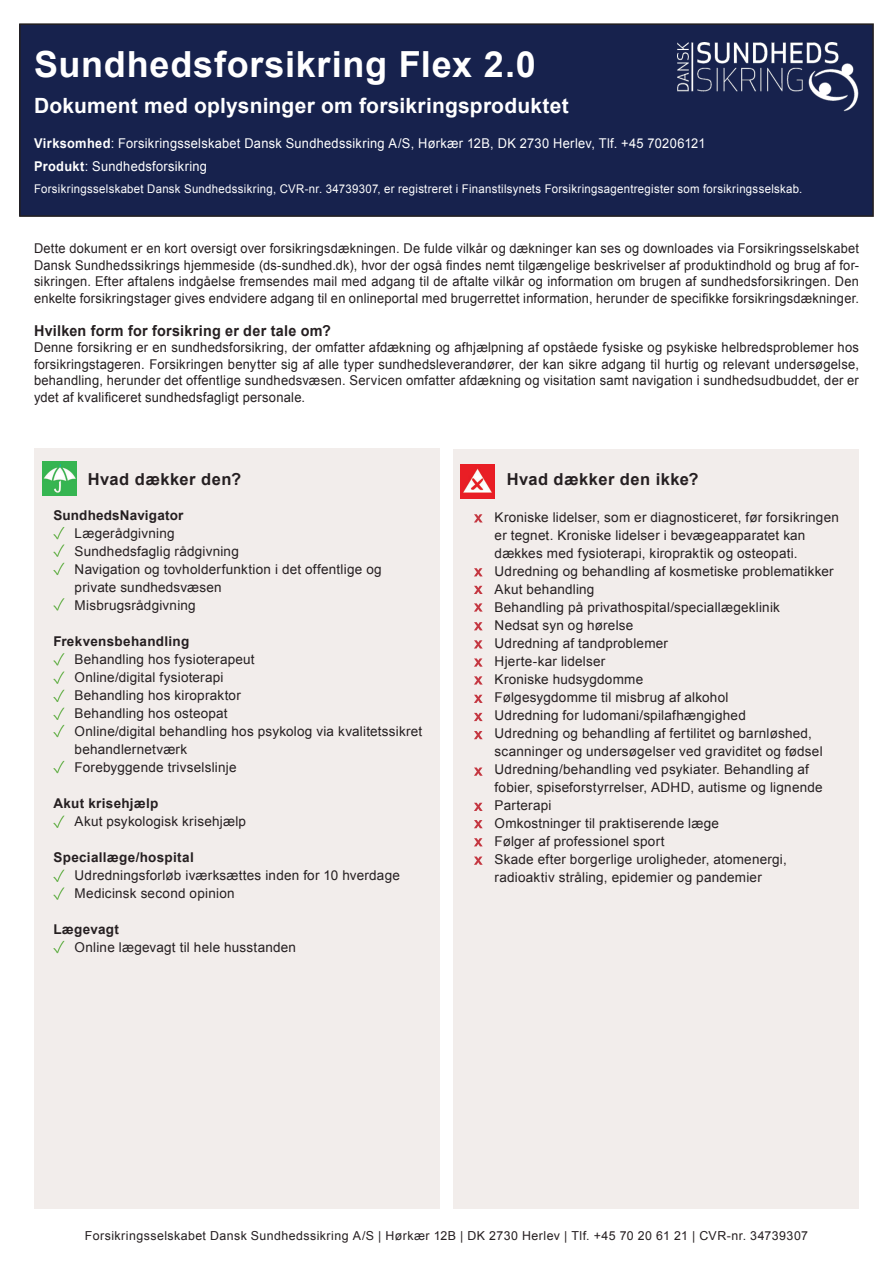
<style>
.page{position:relative;width:893px;height:1263px;background:#fff}
.page>*{position:absolute;margin:0;border:0;box-sizing:border-box;transform-origin:0 0}
.t1{font:700 36px "Arial";letter-spacing:.02em;color:#fff}
.t2{font:700 21px "Arial";letter-spacing:.01em;color:#fff}
.t3{font:700 16.5px "Arial";letter-spacing:.03em;color:#251f21}
.t4{font:700 15px "Arial";letter-spacing:.02em;color:#251f21;scale:.96 1}
.t5{font:13.5px/18px "Arial";letter-spacing:.015em;color:#251f21}
.t6{font:13.5px/16.5px "Arial";letter-spacing:.015em;color:#251f21;text-align:justify;scale:.95 1}
.t7{font:13.5px/16.5px "Arial";letter-spacing:.015em;color:#251f21;text-align:justify;scale:.96 1}
.t8{font:13.5px/22.5px "Arial";letter-spacing:.02em;color:#fff;scale:.95 1}
.t9{font:700 13.5px "Arial";letter-spacing:.02em;color:#251f21}
.t10{font:12.3px "Arial";letter-spacing:.035em;color:#251f21}
.t11{font:12px "Arial";letter-spacing:.025em;color:#fff;scale:.95 1}
.s1{font-weight:700}
</style>
<div class="page">
<div style="left:20px;top:24px;width:853px;height:192px;background:#17224d"></div>
<div style="left:19px;top:23px;width:855px;height:194px;border:2px solid #231f20"></div>
<div style="left:34px;top:449px;width:406px;height:760px;background:#f2edeb"></div>
<img style="left:43px;top:461px;width:34px;height:34px">
<svg style="left:53px;top:527px;width:11px;height:30px"></svg>
<svg style="left:53px;top:563px;width:11px;height:12px"></svg>
<svg style="left:53px;top:598px;width:11px;height:12px"></svg>
<svg style="left:53px;top:653px;width:11px;height:12px"></svg>
<svg style="left:53px;top:671px;width:11px;height:13px"></svg>
<svg style="left:53px;top:690px;width:11px;height:12px"></svg>
<svg style="left:53px;top:708px;width:11px;height:29px"></svg>
<svg style="left:53px;top:761px;width:11px;height:12px"></svg>
<svg style="left:53px;top:815px;width:11px;height:13px"></svg>
<svg style="left:53px;top:869px;width:11px;height:31px"></svg>
<svg style="left:53px;top:941px;width:11px;height:12px"></svg>
<div style="left:453px;top:449px;width:406px;height:760px;background:#f2edeb"></div>
<img style="left:461px;top:464px;width:34px;height:34px">
<svg style="left:474px;top:514px;width:9px;height:8px"></svg>
<svg style="left:474px;top:568px;width:9px;height:8px"></svg>
<svg style="left:474px;top:695px;width:9px;height:8px"></svg>
<svg style="left:474px;top:767px;width:9px;height:9px"></svg>
<svg style="left:474px;top:856px;width:9px;height:9px"></svg>
<svg style="left:474px;top:713px;width:9px;height:8px"></svg>
<svg style="left:474px;top:658px;width:9px;height:9px"></svg>
<svg style="left:474px;top:676px;width:9px;height:8px"></svg>
<svg style="left:474px;top:838px;width:9px;height:8px"></svg>
<svg style="left:474px;top:586px;width:9px;height:8px"></svg>
<svg style="left:474px;top:603px;width:9px;height:9px"></svg>
<svg style="left:474px;top:622px;width:9px;height:8px"></svg>
<svg style="left:474px;top:640px;width:9px;height:8px"></svg>
<svg style="left:474px;top:731px;width:9px;height:8px"></svg>
<svg style="left:474px;top:820px;width:9px;height:8px"></svg>
<svg style="left:474px;top:803px;width:9px;height:8px"></svg>
<img style="left:678px;top:43px;width:181px;height:68px">
<h1 class="t1" style="left:34px;top:41px;width:503px">Sundhedsforsikring Flex 2.0</h1>
<h2 class="t2" style="left:34px;top:91px;width:536px">Dokument med oplysninger om forsikringsproduktet</h2>
<p class="t8" style="left:34px;top:132px;width:708px"><span class="s1">Virksomhed</span>: Forsikringsselskabet Dansk Sundhedssikring A/S, Hørkær 12B, DK 2730 Herlev, Tlf. +45 70206121<br><span class="s1">Produkt</span>: Sundhedsforsikring</p>
<p class="t11" style="left:34px;top:181px;width:810px">Forsikringsselskabet Dansk Sundhedssikring, CVR-nr. 34739307, er registreret i Finanstilsynets Forsikringsagentregister som forsikringsselskab.</p>
<p class="t6" style="left:34px;top:241px;width:870px">Dette dokument er en kort oversigt over forsikringsdækningen. De fulde vilkår og dækninger kan ses og downloades via Forsikringsselskabet Dansk Sundhedssikrings hjemmeside (ds-sundhed.dk), hvor der også findes nemt tilgængelige beskrivelser af produktindhold og brug af for&shy;sikringen. Efter aftalens indgåelse fremsendes mail med adgang til de aftalte vilkår og information om brugen af sundhedsforsikringen. Den enkelte forsikringstager gives endvidere adgang til en onlineportal med brugerrettet information, herunder de specifikke forsikringsdækninger.</p>
<p class="t4" style="left:34px;top:321px;width:311px">Hvilken form for forsikring er der tale om?</p>
<p class="t7" style="left:34px;top:340px;width:861px">Denne forsikring er en sundhedsforsikring, der omfatter afdækning og afhjælpning af opståede fysiske og psykiske helbredsproblemer hos forsikringstageren. Forsikringen benytter sig af alle typer sundhedsleverandører, der kan sikre adgang til hurtig og relevant undersøgelse, behandling, herunder det offentlige sundhedsvæsen. Servicen omfatter afdækning og visitation samt navigation i sundhedsudbuddet, der er ydet af kvalificeret sundhedsfagligt personale.</p>
<p class="t3" style="left:88px;top:468px;width:155px">Hvad dækker den?</p>
<p class="t9" style="left:53px;top:506px;width:131px">SundhedsNavigator</p>
<p class="t5" style="left:75px;top:524px;width:309px">Lægerådgivning<br>Sundhedsfaglig rådgivning<br>Navigation og tovholderfunktion i det offentlige og private sundhedsvæsen<br>Misbrugsrådgivning</p>
<p class="t9" style="left:53px;top:632px;width:137px">Frekvensbehandling</p>
<p class="t5" style="left:75px;top:650px;width:349px">Behandling hos fysioterapeut<br>Online/digital fysioterapi<br>Behandling hos kiropraktor<br>Behandling hos osteopat<br>Online/digital behandling hos psykolog via kvalitetssikret behandlernetværk<br>Forebyggende trivselslinje</p>
<p class="t9" style="left:53px;top:794px;width:107px">Akut krisehjælp</p>
<p class="t5" style="left:75px;top:812px;width:173px">Akut psykologisk krisehjælp</p>
<p class="t9" style="left:53px;top:848px;width:142px">Speciallæge/hospital</p>
<p class="t5" style="left:75px;top:866px;width:327px">Udredningsforløb iværksættes inden for 10 hverdage<br>Medicinsk second opinion</p>
<p class="t9" style="left:53px;top:920px;width:67px">Lægevagt</p>
<p class="t5" style="left:75px;top:938px;width:223px">Online lægevagt til hele husstanden</p>
<p class="t3" style="left:507px;top:468px;width:193px">Hvad dækker den ikke?</p>
<p class="t5" style="left:495px;top:509px;width:346px">Kroniske lidelser, som er diagnosticeret, før forsikringen er tegnet. Kroniske lidelser i bevægeapparatet kan dækkes med fysioterapi, kiropraktik og osteopati.<br>Udredning og behandling af kosmetiske problematikker Akut behandling<br>Behandling på privathospital/speciallægeklinik<br>Nedsat syn og hørelse<br>Udredning af tandproblemer<br>Hjerte-kar lidelser<br>Kroniske hudsygdomme<br>Følgesygdomme til misbrug af alkohol<br>Udredning for ludomani/spilafhængighed<br>Udredning og behandling af fertilitet og barnløshed, scanninger og undersøgelser ved graviditet og fødsel Udredning/behandling ved psykiater. Behandling af fobier, spiseforstyrrelser, ADHD, autisme og lignende Parterapi<br>Omkostninger til praktiserende læge<br>Følger af professionel sport<br>Skade efter borgerlige uroligheder, atomenergi, radioaktiv stråling, epidemier og pandemier</p>
<p class="t10" style="left:85px;top:1228px;width:725px">Forsikringsselskabet Dansk Sundhedssikring A/S | Hørkær 12B | DK 2730 Herlev | Tlf. +45 70 20 61 21 | CVR-nr. 34739307</p>
</div>
